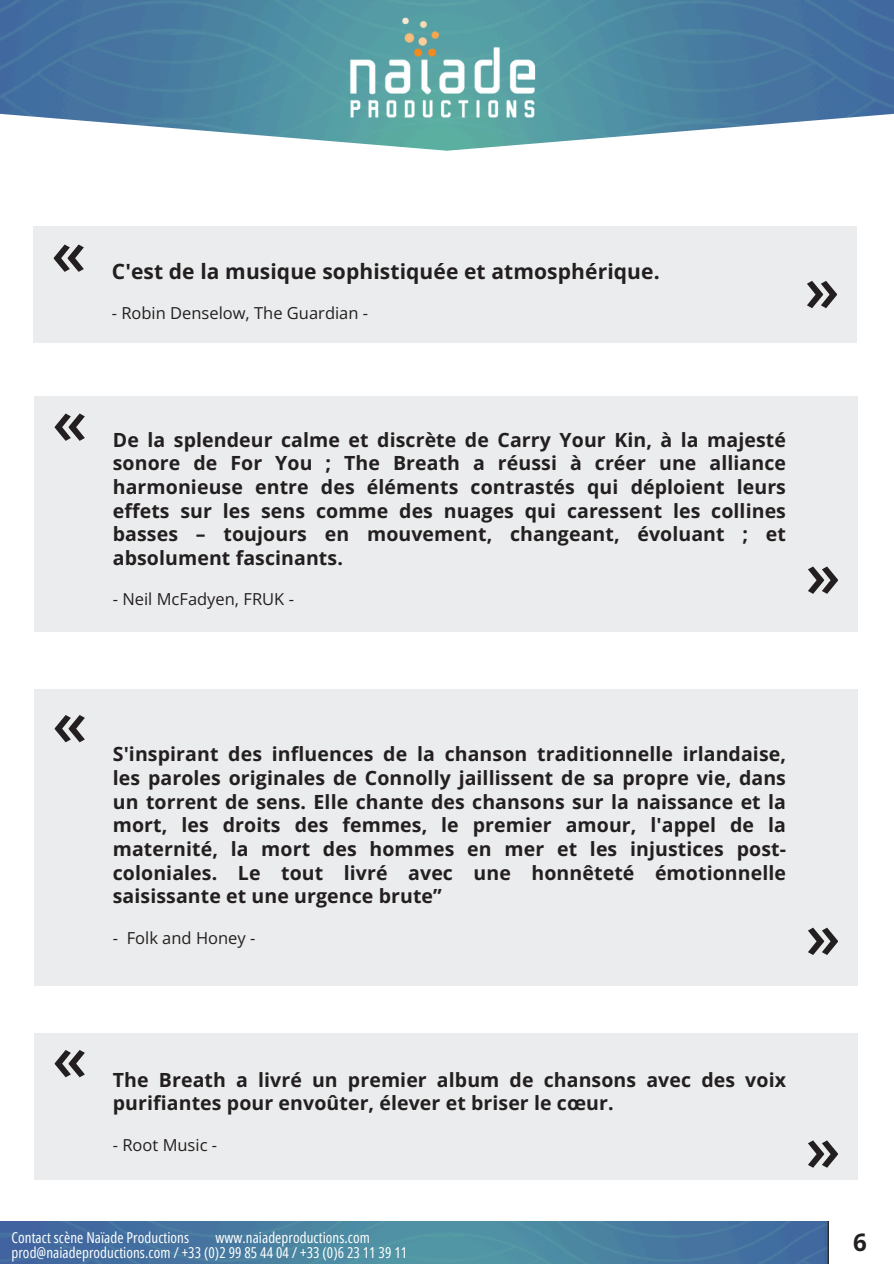
<style>
.page{position:relative;width:894px;height:1264px;background:#fff}
.page>*{position:absolute;margin:0;border:0;box-sizing:border-box;transform-origin:0 0}
.t1{font:600 63px "Open Sans";color:#231f20}
.t2{font:700 24px "Open Sans";color:#231f20}
.t3{font:700 21px "Open Sans";letter-spacing:.005em;color:#231f20}
.t4{font:700 19.5px/23.7px "Open Sans";letter-spacing:.005em;color:#231f20;text-align:justify}
.t5{font:16.5px "Open Sans";color:#231f20}
.t6{font:15px "Open Sans Condensed";letter-spacing:.005em;color:#fff}
</style>
<div class="page">
<img style="left:893px;top:0;width:1px;height:114px">
<img style="left:0;top:0;width:893px;height:140px">
<img style="left:313px;top:0;width:274px;height:151px">
<div style="left:34px;top:397px;width:823px;height:235px;background:#ebeced"></div>
<div style="left:34px;top:688px;width:823px;height:297px;background:#ebeced"></div>
<div style="left:34px;top:1033px;width:823px;height:146px;background:#ebeced"></div>
<div style="left:33px;top:226px;width:823px;height:117px;background:#ebeced"></div>
<img style="left:0;top:1221px;width:827px;height:42px">
<h1 class="t1" style="left:51px;top:208px;width:36px">«</h1>
<p class="t3" style="left:112px;top:256px;width:549px">C'est de la musique sophistiquée et atmosphérique.</p>
<p class="t5" style="left:112px;top:301px;width:258px">- Robin Denselow, The Guardian -</p>
<p class="t1" style="left:839px;top:345px;width:36px;rotate:-180deg">«</p>
<h1 class="t1" style="left:52px;top:377px;width:36px">«</h1>
<p class="t4" style="left:113px;top:427px;width:674px">De la splendeur calme et discrète de Carry Your Kin, à la majesté sonore de For You ; The Breath a réussi à créer une alliance harmonieuse entre des éléments contrastés qui déploient leurs effets sur les sens comme des nuages qui caressent les collines basses – toujours en mouvement, changeant, évoluant ; et absolument fascinants.</p>
<p class="t5" style="left:113px;top:587px;width:182px">- Neil McFadyen, FRUK -</p>
<p class="t1" style="left:840px;top:630px;width:36px;rotate:-180deg">«</p>
<h1 class="t1" style="left:52px;top:678px;width:36px">«</h1>
<p class="t4" style="left:113px;top:742px;width:674px">S'inspirant des influences de la chanson traditionnelle irlandaise, les paroles originales de Connolly jaillissent de sa propre vie, dans un torrent de sens. Elle chante des chansons sur la naissance et la mort, les droits des femmes, le premier amour, l'appel de la maternité, la mort des hommes en mer et les injustices post&shy;coloniales. Le tout livré avec une honnêteté émotionnelle saisissante et une urgence brute”</p>
<p class="t5" style="left:113px;top:926px;width:144px">- Folk and Honey -</p>
<p class="t1" style="left:840px;top:991px;width:36px;rotate:-180deg">«</p>
<h1 class="t1" style="left:52px;top:1013px;width:36px">«</h1>
<p class="t4" style="left:113px;top:1067px;width:674px">The Breath a livré un premier album de chansons avec des voix purifiantes pour envoûter, élever et briser le cœur.</p>
<p class="t5" style="left:113px;top:1133px;width:106px">- Root Music -</p>
<p class="t1" style="left:840px;top:1204px;width:36px;rotate:-180deg">«</p>
<p class="t6" style="left:11px;top:1226px;width:179px">Contact scène Naïade Productions</p>
<p class="t6" style="left:215px;top:1226px;width:156px">www.naiadeproductions.com</p>
<p class="t6" style="left:11px;top:1241px;width:397px">prod@naiadeproductions.com / +33 (0)2 99 85 44 04 / +33 (0)6 23 11 39 11</p>
<p class="t2" style="left:852px;top:1225px;width:15px">6</p>
</div>
